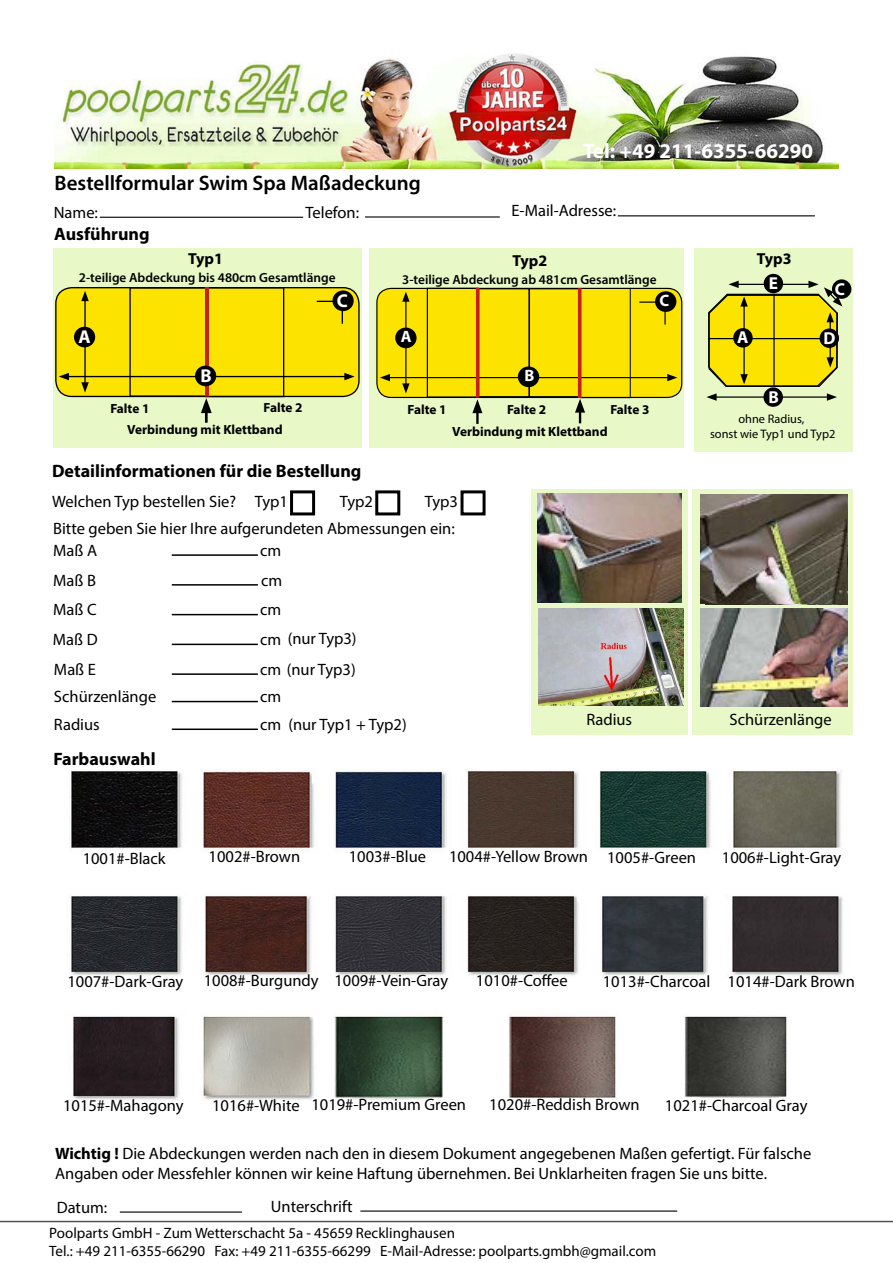
<style>
.page{position:relative;width:893px;height:1263px;background:#fff}
.page>*{position:absolute;margin:0;border:0;box-sizing:border-box;transform-origin:0 0}
.t1{font:600 21px "Myriad Pro";color:#000}
.t2{font:700 21px "Myriad Pro";color:#fff}
.t3{font:700 18.6px "Myriad Pro";color:#fff}
.t4{font:700 18px "Myriad Pro";color:#000}
.t5{font:700 17.25px "Myriad Pro";color:#fff}
.t6{font:16.5px/27.6px "Myriad Pro";color:#000}
.t7{font:700 16.5px "Myriad Pro";color:#fff}
.t8{font:700 15.9px "Myriad Pro";color:#000}
.t9{font:15px/18px "Myriad Pro";color:#000}
.t10{font:700 13.35px/22.4px "Myriad Pro";color:#000}
.t11{font:600 13.35px "Myriad Pro";color:#000}
.t12{font:12.3px/14.9px "Myriad Pro";color:#000;text-align:center}
.s1{font-weight:700}
</style>
<div class="page">
<div style="left:53px;top:248px;width:308px;height:200px;background:#e8f8c7"></div>
<div style="left:369px;top:248px;width:314px;height:200px;background:#e8f8c7"></div>
<div style="left:694px;top:248px;width:159px;height:204px;background:#e8f8c7"></div>
<hr style="left:172px;top:554px;width:86px;height:2px;background:#000">
<hr style="left:172px;top:584px;width:86px;height:2px;background:#000">
<hr style="left:172px;top:614px;width:86px;height:1px;background:#000">
<hr style="left:172px;top:644px;width:86px;height:1px;background:#000">
<hr style="left:172px;top:673px;width:86px;height:2px;background:#000">
<hr style="left:172px;top:701px;width:86px;height:1px;background:#000">
<hr style="left:172px;top:728px;width:86px;height:2px;background:#000">
<div style="left:290px;top:490px;width:25px;height:25px;border:3px solid #000"></div>
<div style="left:375px;top:490px;width:25px;height:25px;border:3px solid #000"></div>
<div style="left:460px;top:490px;width:26px;height:25px;border:3px solid #000"></div>
<hr style="left:120px;top:1211px;width:122px;height:1px;background:#000">
<hr style="left:360px;top:1210px;width:317px;height:1px;background:#000">
<div style="left:56px;top:288px;width:303px;height:108px;background:#fde300;border-radius:16px"></div>
<div style="left:55px;top:287px;width:305px;height:110px;border:1px solid #000;border-radius:16px"></div>
<div style="left:129px;top:287px;width:79px;height:110px;border:1px solid #000"></div>
<div style="left:205px;top:287px;width:79px;height:110px;border:1px solid #000"></div>
<hr style="left:67px;top:376px;width:280px;height:1px;background:#000">
<svg style="left:59px;top:373px;width:10px;height:7px"></svg>
<svg style="left:344px;top:373px;width:11px;height:7px"></svg>
<hr style="left:84px;top:299px;width:2px;height:86px;background:#000">
<svg style="left:81px;top:382px;width:8px;height:11px"></svg>
<svg style="left:81px;top:291px;width:8px;height:10px"></svg>
<svg style="left:317px;top:300px;width:26px;height:24px"></svg>
<div style="left:74px;top:327px;width:21px;height:20px;background:#000;border-radius:50%"></div>
<div style="left:332px;top:290px;width:22px;height:21px;background:#000;border-radius:50%"></div>
<hr style="left:205px;top:408px;width:3px;height:15px;background:#000">
<svg style="left:201px;top:398px;width:11px;height:15px"></svg>
<hr style="left:205px;top:287px;width:4px;height:110px;background:#c6201b">
<div style="left:195px;top:366px;width:21px;height:20px;background:#000;border-radius:50%"></div>
<svg style="left:706px;top:281px;width:136px;height:120px"></svg>
<div style="left:763px;top:387px;width:20px;height:20px;background:#000;border-radius:50%"></div>
<div style="left:733px;top:328px;width:20px;height:19px;background:#000;border-radius:50%"></div>
<div style="left:764px;top:274px;width:19px;height:19px;background:#000;border-radius:50%"></div>
<div style="left:820px;top:328px;width:19px;height:20px;background:#000;border-radius:50%"></div>
<div style="left:832px;top:279px;width:19px;height:20px;background:#000;border-radius:50%"></div>
<div style="left:377px;top:288px;width:305px;height:109px;background:#fde300;border-radius:14px"></div>
<div style="left:376px;top:288px;width:306px;height:110px;border:1px solid #000;border-radius:14px"></div>
<hr style="left:388px;top:377px;width:282px;height:1px;background:#000">
<svg style="left:380px;top:374px;width:10px;height:7px"></svg>
<svg style="left:667px;top:374px;width:10px;height:7px"></svg>
<hr style="left:405px;top:299px;width:1px;height:87px;background:#000">
<svg style="left:402px;top:383px;width:8px;height:10px"></svg>
<svg style="left:402px;top:292px;width:8px;height:10px"></svg>
<hr style="left:639px;top:301px;width:27px;height:2px;background:#000">
<hr style="left:664px;top:299px;width:2px;height:26px;background:#000">
<div style="left:395px;top:328px;width:22px;height:20px;background:#000;border-radius:50%"></div>
<div style="left:655px;top:291px;width:21px;height:21px;background:#000;border-radius:50%"></div>
<hr style="left:476px;top:409px;width:3px;height:15px;background:#000">
<svg style="left:472px;top:399px;width:10px;height:14px"></svg>
<svg style="left:575px;top:399px;width:10px;height:24px"></svg>
<div style="left:427px;top:288px;width:52px;height:110px;border:1px solid #000"></div>
<div style="left:529px;top:289px;width:51px;height:108px;border:1px solid #000"></div>
<div style="left:580px;top:288px;width:51px;height:110px;border:1px solid #000"></div>
<hr style="left:476px;top:288px;width:3px;height:110px;background:#c6201b">
<hr style="left:578px;top:288px;width:3px;height:110px;background:#c6201b">
<hr style="left:0;top:1221px;width:893px;height:1px;background:#000">
<div style="left:693px;top:489px;width:160px;height:245px;background:#e8f8c7"></div>
<div style="left:531px;top:489px;width:157px;height:245px;background:#e8f8c7"></div>
<img style="left:538px;top:608px;width:145px;height:98px">
<img style="left:538px;top:493px;width:143px;height:110px">
<img style="left:701px;top:494px;width:145px;height:110px">
<img style="left:701px;top:608px;width:146px;height:99px">
<img style="left:54px;top:53px;width:784px;height:116px">
<div style="left:518px;top:366px;width:21px;height:21px;background:#000;border-radius:50%"></div>
<hr style="left:100px;top:217px;width:203px;height:1px;background:#000">
<hr style="left:365px;top:216px;width:135px;height:2px;background:#000">
<hr style="left:618px;top:215px;width:197px;height:1px;background:#000">
<img style="left:71px;top:770px;width:772px;height:330px">
<p class="t2" style="left:583px;top:137px;width:231px">Tel: +49 211-6355-66290</p>
<p class="t1" style="left:55px;top:170px;width:368px">Bestellformular Swim Spa Maßadeckung</p>
<p class="t6" style="left:54px;top:198px;width:46px">Name:</p>
<p class="t6" style="left:305px;top:198px;width:55px">Telefon:</p>
<p class="t6" style="left:511px;top:197px;width:106px">E-Mail-Adresse:</p>
<p class="t4" style="left:54px;top:222px;width:97px">Ausführung</p>
<p class="t8" style="left:188px;top:249px;width:36px">Typ1</p>
<p class="t8" style="left:512px;top:251px;width:36px">Typ2</p>
<p class="t11" style="left:79px;top:269px;width:258px">2-teilige Abdeckung bis 480cm Gesamtlänge</p>
<p class="t11" style="left:402px;top:271px;width:256px">3-teilige Abdeckung ab 481cm Gesamtlänge</p>
<p class="t3" style="left:337px;top:288px;width:13px">C</p>
<p class="t7" style="left:659px;top:290px;width:11px">C</p>
<p class="t3" style="left:78px;top:325px;width:14px">A</p>
<p class="t7" style="left:401px;top:326px;width:12px">A</p>
<p class="t3" style="left:200px;top:364px;width:13px">B</p>
<p class="t7" style="left:524px;top:365px;width:11px">B</p>
<p class="t10" style="left:127px;top:396px;width:177px;text-indent:136px">Falte 2<br>Verbindung mit Klettband</p>
<p class="t10" style="left:110px;top:397px;width:41px">Falte 1</p>
<p class="t10" style="left:408px;top:398px;width:41px">Falte 1</p>
<p class="t10" style="left:507px;top:398px;width:41px">Falte 2</p>
<p class="t10" style="left:610px;top:398px;width:41px">Falte 3</p>
<p class="t10" style="left:452px;top:420px;width:157px">Verbindung mit Klettband</p>
<p class="t4" style="left:52px;top:459px;width:311px">Detailinformationen für die Bestellung</p>
<p class="t6" style="left:52px;top:487px;width:237px">Welchen Typ bestellen Sie? Typ1</p>
<p class="t6" style="left:340px;top:487px;width:35px">Typ2</p>
<p class="t6" style="left:425px;top:487px;width:35px">Typ3</p>
<p class="t8" style="left:757px;top:249px;width:36px">Typ3</p>
<p class="t5" style="left:769px;top:272px;width:11px">E</p>
<p class="t5" style="left:737px;top:326px;width:13px">A</p>
<p class="t5" style="left:769px;top:386px;width:12px">B</p>
<p class="t5" style="left:835px;top:278px;width:12px">C</p>
<p class="t5" style="left:824px;top:327px;width:14px">D</p>
<p class="t12" style="left:710px;top:412px;width:127px">ohne Radius,<br>sonst wie Typ1 und Typ2</p>
<p class="t6" style="left:53px;top:518px;width:403px;line-height:21.5px">Bitte geben Sie hier Ihre aufgerundeten Abmessungen ein:<br>Maß A</p>
<p class="t6" style="left:260px;top:535px;width:24px;line-height:30.6px">cm cm</p>
<p class="t6" style="left:260px;top:595px;width:98px;line-height:28.5px">cm<br>cm (nur Typ3)</p>
<p class="t6" style="left:260px;top:655px;width:148px">cm (nur Typ3)<br>cm<br>cm (nur Typ1 + Typ2)</p>
<p class="t6" style="left:53px;top:565px;width:45px;line-height:29.7px">Maß B<br>Maß C</p>
<p class="t6" style="left:53px;top:624px;width:46px;line-height:29.7px">Maß D<br>Maß E</p>
<p class="t6" style="left:54px;top:683px;width:104px">Schürzenlänge<br>Radius</p>
<p class="t4" style="left:54px;top:747px;width:104px">Farbauswahl</p>
<p class="t6" style="left:586px;top:705px;width:47px">Radius</p>
<p class="t6" style="left:729px;top:705px;width:104px">Schürzenlänge</p>
<p class="t6" style="left:83px;top:844px;width:85px">1001#-Black</p>
<p class="t6" style="left:209px;top:842px;width:93px">1002#-Brown</p>
<p class="t6" style="left:349px;top:842px;width:79px">1003#-Blue</p>
<p class="t6" style="left:449px;top:842px;width:249px">1004#-Yellow Brown 1005#-Green</p>
<p class="t6" style="left:722px;top:843px;width:121px">1006#-Light-Gray</p>
<p class="t6" style="left:67px;top:966px;width:382px">1007#-Dark-Gray 1008#-Burgundy 1009#-Vein-Gray</p>
<p class="t6" style="left:476px;top:966px;width:93px">1010#-Coffee</p>
<p class="t6" style="left:603px;top:967px;width:253px">1013#-Charcoal 1014#-Dark Brown</p>
<p class="t6" style="left:63px;top:1091px;width:122px">1015#-Mahagony</p>
<p class="t6" style="left:212px;top:1090px;width:255px">1016#-White 1019#-Premium Green</p>
<p class="t6" style="left:489px;top:1090px;width:152px">1020#-Reddish Brown</p>
<p class="t6" style="left:665px;top:1091px;width:144px">1021#-Charcoal Gray</p>
<p class="t6" style="left:55px;top:1144px;width:758px;line-height:19.8px"><span class="s1">Wichtig !</span> Die Abdeckungen werden nach den in diesem Dokument angegebenen Maßen gefertigt. Für falsche<br>Angaben oder Messfehler können wir keine Haftung übernehmen. Bei Unklarheiten fragen Sie uns bitte.</p>
<p class="t6" style="left:271px;top:1192px;width:83px">Unterschrift</p>
<p class="t6" style="left:57px;top:1193px;width:52px">Datum:</p>
<p class="t9" style="left:49px;top:1224px;width:608px">Poolparts GmbH - Zum Wetterschacht 5a - 45659 Recklinghausen<br>Tel.: +49 211-6355-66290 Fax: +49 211-6355-66299 E-Mail-Adresse: poolparts.gmbh@gmail.com</p>
</div>
